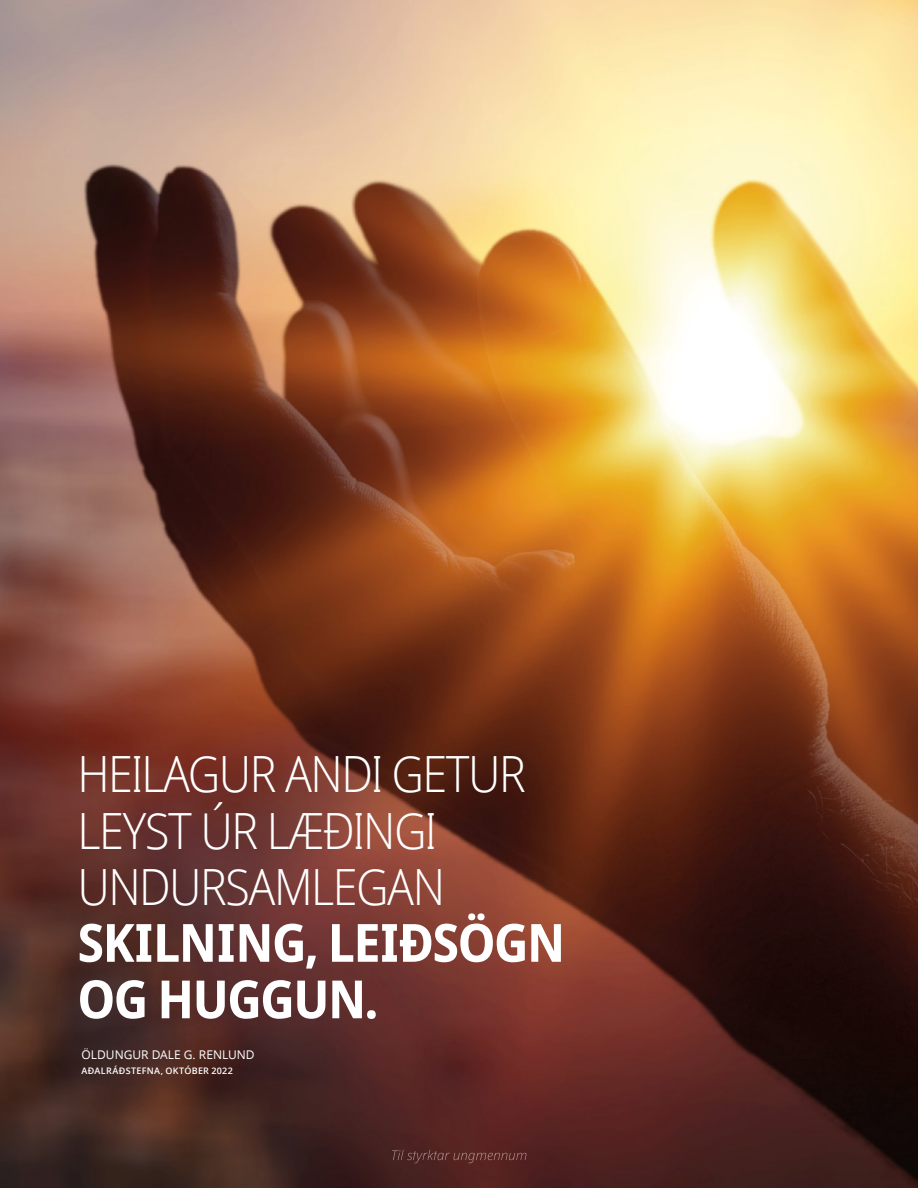
<style>
.page{position:relative;width:918px;height:1188px;background:#fff}
.page>*{position:absolute;margin:0;border:0;box-sizing:border-box;transform-origin:0 0}
.t1{font:700 52.8px/56.6px "Dots Solid Condlds Lat";letter-spacing:-.03em;color:#fff}
.t2{font:300 49.95px/56.4px "Dots Solid Condlds Lat";letter-spacing:-.03em;color:#fff}
.t3{font:12px "Dots Solidlds Lat";color:#fff}
.t4{font:600 9px "Dots Solidlds Lat";letter-spacing:.03em;color:#fff}
</style>
<div class="page">
<img style="left:0;top:0;width:918px;height:1188px">
<img style="left:392px;top:1150px;width:134px;height:13px">
<p class="t2" style="left:77px;top:746px;width:450px">HEILAGUR ANDI GETUR<br>LEYST ÚR LÆÐINGI<br>UNDURSAMLEGAN</p>
<p class="t1" style="left:77px;top:915px;width:489px">SKILNING, LEIÐSÖGN<br>OG HUGGUN.</p>
<p class="t3" style="left:82px;top:1046px;width:175px">ÖLDUNGUR DALE G. RENLUND</p>
<p class="t4" style="left:82px;top:1064px;width:153px">AÐALRÁÐSTEFNA, OKTÓBER 2022</p>
</div>
